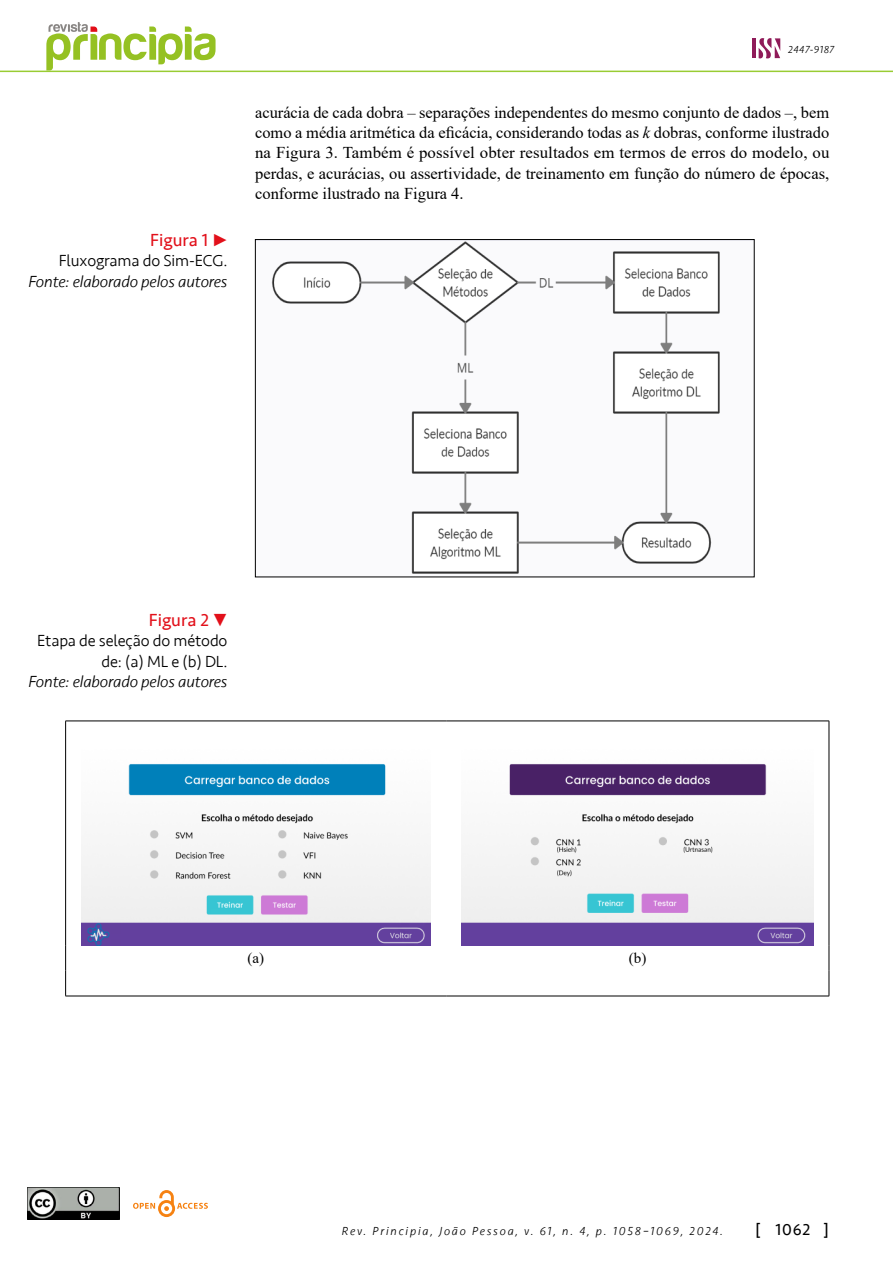
<style>
.page{position:relative;width:893px;height:1263px;background:#fff}
.page>*{position:absolute;margin:0;border:0;box-sizing:border-box;transform-origin:0 0}
.t1{font:18px "Seravek";color:#e2101a}
.t2{font:16.5px/20.2px "Times New Roman";color:#000;text-align:justify}
.t3{font:300 16.5px/20.2px "Seravek";letter-spacing:-.01em;color:#000;text-align:right}
.t4{font:italic 300 16.5px "Seravek";letter-spacing:-.01em;color:#000}
.t5{font:16.5px "Seravek";color:#000}
.t6{font:15px "Times New Roman";color:#000}
.t7{font:italic 300 12px "Seravek";letter-spacing:.15em;color:#000}
.t8{font:italic 300 10.5px "Seravek";letter-spacing:.05em;color:#000}
.s1{font-style:italic}
</style>
<div class="page">
<hr style="left:0;top:71px;width:893px;height:1px;background:#9c3">
<img style="left:28px;top:1187px;width:91px;height:32px">
<svg style="left:133px;top:1190px;width:75px;height:27px"></svg>
<img style="left:271px;top:241px;width:449px;height:333px">
<hr style="left:65px;top:721px;width:381px;height:1px;background:#000">
<hr style="left:65px;top:721px;width:1px;height:224px;background:#000">
<hr style="left:446px;top:721px;width:383px;height:1px;background:#000">
<hr style="left:829px;top:721px;width:1px;height:224px;background:#000">
<svg style="left:65px;top:945px;width:1px;height:51px"></svg>
<svg style="left:829px;top:945px;width:1px;height:51px"></svg>
<hr style="left:65px;top:996px;width:381px;height:1px;background:#000">
<hr style="left:446px;top:996px;width:383px;height:1px;background:#000">
<img style="left:81px;top:764px;width:349px;height:181px">
<img style="left:461px;top:764px;width:353px;height:181px">
<svg style="left:46px;top:22px;width:170px;height:49px"></svg>
<hr style="left:752px;top:38px;width:3px;height:20px;background:#8f1b59">
<svg style="left:759px;top:38px;width:21px;height:20px"></svg>
<p class="t1" style="left:150px;top:226px;width:79px">Figura 1 •</p>
<p class="t3" style="left:59px;top:251px;width:170px">Fluxograma do Sim-ECG.</p>
<p class="t4" style="left:28px;top:271px;width:201px">Fonte: elaborado pelos autores</p>
<p class="t8" style="left:788px;top:43px;width:48px">2447-9187</p>
<p class="t2" style="left:255px;top:102px;width:576px">acurácia de cada dobra – separações independentes do mesmo conjunto de dados –, bem como a média aritmética da eficácia, considerando todas as <span class="s1">k</span> dobras, conforme ilustrado na Figura 3. Também é possível obter resultados em termos de erros do modelo, ou perdas, e acurácias, ou assertividade, de treinamento em função do número de épocas, conforme ilustrado na Figura 4.</p>
<p class="t1" style="left:149px;top:606px;width:80px">Figura 2 •</p>
<p class="t3" style="left:37px;top:631px;width:192px">Etapa de seleção do método de: (a) ML e (b) DL.</p>
<p class="t4" style="left:28px;top:672px;width:201px">Fonte: elaborado pelos autores</p>
<p class="t6" style="left:248px;top:947px;width:18px">(a)</p>
<p class="t6" style="left:629px;top:947px;width:19px">(b)</p>
<p class="t7" style="left:342px;top:1224px;width:383px">Rev. Principia, João Pessoa, v. 61, n. 4, p. 1058–1069, 2024.</p>
<p class="t5" style="left:755px;top:1216px;width:76px">[ 1062 ]</p>
</div>
